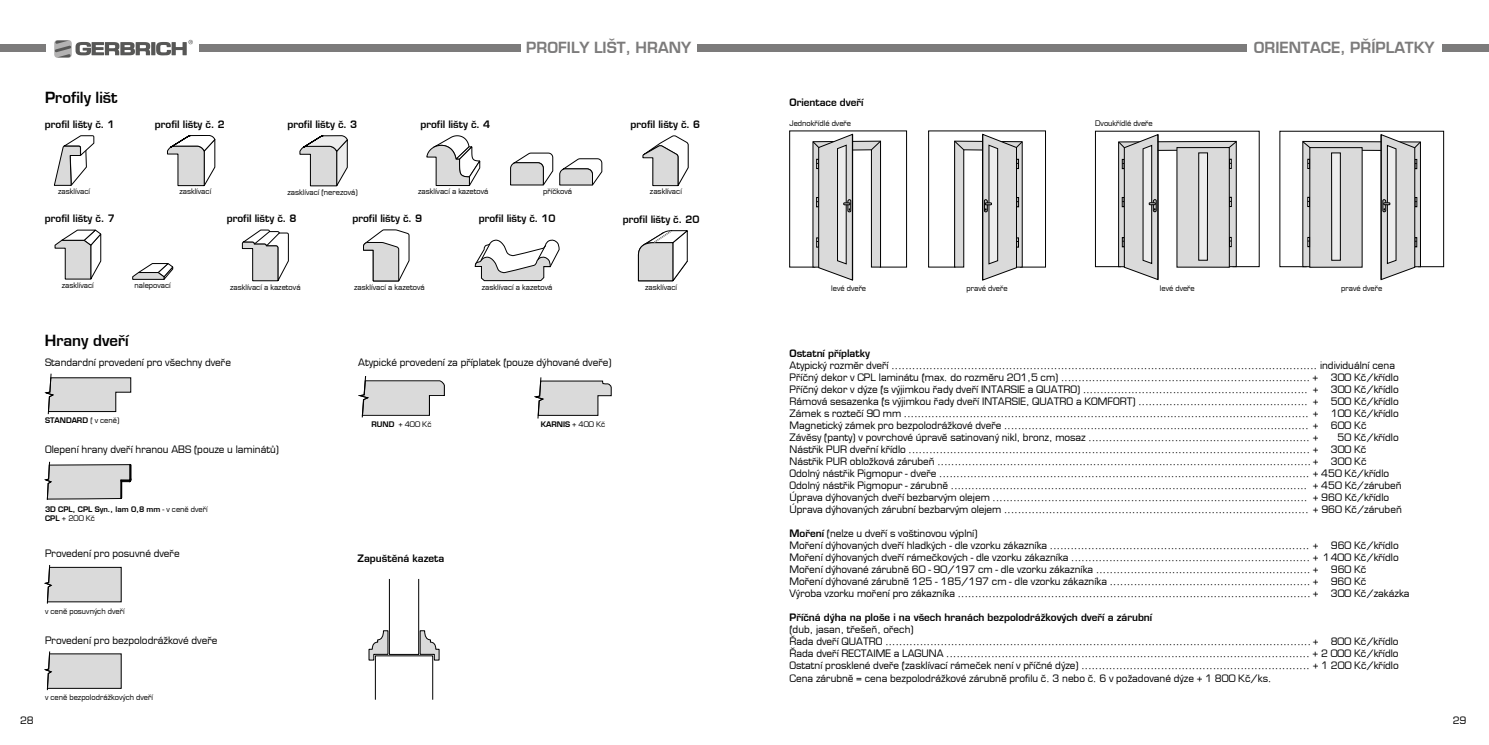
<style>
.page{position:relative;width:1489px;height:745px;background:#fff}
.page>*{position:absolute;margin:0;border:0;box-sizing:border-box;transform-origin:0 0}
.t1{font:700 15px "Euromode";color:#7c7b7b}
.t2{font:700 15px "Euromode";color:#000}
.t3{font:10px/12px "Euromode";color:#000}
.t4{font:700 10px "Euromode";color:#000}
.t5{font:7.5px "Euromode";color:#000}
.t6{font:700 7.5px/9px "Euromode";color:#000}
.s1{font-weight:400}
.s2{font-weight:700}
</style>
<div class="page">
<div style="left:0;top:45px;width:46px;height:7px;background:#7c7b7b"></div>
<div style="left:199px;top:45px;width:321px;height:7px;background:#7c7b7b"></div>
<div style="left:697px;top:45px;width:47px;height:7px;background:#7c7b7b"></div>
<div style="left:1441px;top:45px;width:47px;height:7px;background:#7c7b7b"></div>
<div style="left:744px;top:45px;width:502px;height:7px;background:#7c7b7b"></div>
<svg style="left:54px;top:40px;width:139px;height:18px"></svg>
<svg style="left:789px;top:131px;width:117px;height:149px"></svg>
<hr style="left:852px;top:134px;width:1px;height:146px;background:#000">
<svg style="left:928px;top:131px;width:117px;height:149px"></svg>
<hr style="left:982px;top:134px;width:1px;height:146px;background:#000">
<svg style="left:1095px;top:131px;width:164px;height:149px"></svg>
<hr style="left:1157px;top:134px;width:1px;height:145px;background:#000">
<svg style="left:1279px;top:131px;width:164px;height:149px"></svg>
<hr style="left:1380px;top:134px;width:1px;height:145px;background:#000">
<svg style="left:54px;top:135px;width:40px;height:51px"></svg>
<svg style="left:426px;top:135px;width:54px;height:51px"></svg>
<svg style="left:510px;top:152px;width:43px;height:34px"></svg>
<svg style="left:559px;top:158px;width:43px;height:28px"></svg>
<svg style="left:642px;top:135px;width:46px;height:51px"></svg>
<svg style="left:55px;top:229px;width:46px;height:50px"></svg>
<svg style="left:132px;top:263px;width:41px;height:17px"></svg>
<svg style="left:242px;top:229px;width:47px;height:52px"></svg>
<svg style="left:363px;top:229px;width:46px;height:52px"></svg>
<svg style="left:637px;top:230px;width:50px;height:51px"></svg>
<svg style="left:167px;top:135px;width:48px;height:51px"></svg>
<div style="left:375px;top:655px;width:58px;height:44px;border:1px solid #000"></div>
<svg style="left:368px;top:629px;width:21px;height:31px"></svg>
<svg style="left:419px;top:629px;width:21px;height:31px"></svg>
<div style="left:389px;top:578px;width:30px;height:76px;border:1px solid #000"></div>
<svg style="left:45px;top:373px;width:86px;height:41px"></svg>
<svg style="left:358px;top:376px;width:86px;height:41px"></svg>
<svg style="left:534px;top:377px;width:77px;height:41px"></svg>
<svg style="left:45px;top:565px;width:76px;height:38px;background:#cdcdcd"></svg>
<svg style="left:45px;top:651px;width:76px;height:39px;background:#cecece"></svg>
<svg style="left:45px;top:461px;width:86px;height:39px;background:#ccc"></svg>
<svg style="left:299px;top:135px;width:48px;height:51px"></svg>
<svg style="left:474px;top:239px;width:85px;height:42px"></svg>
<h1 class="t2" style="left:45px;top:88px;width:74px">Profily lišt</h1>
<p class="t4" style="left:45px;top:118px;width:71px">profil lišty č. 1</p>
<p class="t5" style="left:58px;top:187px;width:33px">zasklívací</p>
<p class="t4" style="left:45px;top:212px;width:71px">profil lišty č. 7</p>
<h1 class="t1" style="left:526px;top:38px;width:166px">PROFILY LIŠT, HRANY</h1>
<h1 class="t1" style="left:1253px;top:39px;width:182px">ORIENTACE, PŘÍPLATKY</h1>
<p class="t4" style="left:789px;top:96px;width:75px">Orientace dveří</p>
<p class="t4" style="left:155px;top:118px;width:71px">profil lišty č. 2</p>
<p class="t4" style="left:287px;top:118px;width:71px">profil lišty č. 3</p>
<p class="t4" style="left:420px;top:118px;width:71px">profil lišty č. 4</p>
<p class="t4" style="left:630px;top:118px;width:71px">profil lišty č. 6</p>
<p class="t5" style="left:789px;top:119px;width:63px">Jednokřídlé dveře</p>
<p class="t5" style="left:1095px;top:119px;width:59px">Dvoukřídlé dveře</p>
<p class="t5" style="left:179px;top:187px;width:33px">zasklívací</p>
<p class="t5" style="left:287px;top:187px;width:72px">zasklívací (nerezová)</p>
<p class="t5" style="left:418px;top:187px;width:72px">zasklívací a kazetová</p>
<p class="t5" style="left:543px;top:187px;width:30px">příčková</p>
<p class="t5" style="left:650px;top:187px;width:33px">zasklívací</p>
<p class="t4" style="left:227px;top:212px;width:71px">profil lišty č. 8</p>
<p class="t4" style="left:352px;top:212px;width:71px">profil lišty č. 9</p>
<p class="t4" style="left:479px;top:212px;width:78px">profil lišty č. 10</p>
<p class="t4" style="left:622px;top:213px;width:78px">profil lišty č. 20</p>
<p class="t5" style="left:62px;top:281px;width:33px">zasklívací</p>
<p class="t5" style="left:134px;top:281px;width:38px">nalepovací</p>
<h1 class="t2" style="left:45px;top:331px;width:85px">Hrany dveří</h1>
<p class="t5" style="left:230px;top:282px;width:72px">zasklívací a kazetová</p>
<p class="t5" style="left:354px;top:282px;width:72px">zasklívací a kazetová</p>
<p class="t5" style="left:482px;top:282px;width:72px">zasklívací a kazetová</p>
<p class="t3" style="left:45px;top:356px;width:187px">Standardní provedení pro všechny dveře</p>
<p class="t3" style="left:358px;top:356px;width:255px">Atypické provedení za příplatek (pouze dýhované dveře)</p>
<p class="t6" style="left:45px;top:415px;width:76px">STANDARD <span class="s1">( v ceně)</span></p>
<p class="t3" style="left:45px;top:443px;width:235px">Olepení hrany dveří hranou ABS (pouze u laminátů)</p>
<p class="t6" style="left:45px;top:504px;width:164px">3D CPL, CPL Syn., lam 0,8 mm <span class="s1">- v ceně dveří<br></span>CPL <span class="s1">+ 200 Kč</span></p>
<p class="t3" style="left:45px;top:547px;width:136px">Provedení pro posuvné dveře</p>
<p class="t5" style="left:45px;top:606px;width:81px">v ceně posuvných dveří</p>
<p class="t3" style="left:45px;top:633px;width:174px">Provedení pro bezpolodrážkové dveře</p>
<p class="t5" style="left:45px;top:692px;width:109px">v ceně bezpolodrážkových dveří</p>
<p class="t5" style="left:371px;top:419px;width:62px"><span class="s2">RUND</span> + 400 Kč</p>
<p class="t6" style="left:540px;top:419px;width:66px">KARNIS <span class="s1">+ 400 Kč</span></p>
<p class="t4" style="left:357px;top:552px;width:88px">Zapuštěná kazeta</p>
<p class="t5" style="left:645px;top:282px;width:33px">zasklívací</p>
<p class="t5" style="left:831px;top:284px;width:36px">levé dveře</p>
<p class="t5" style="left:966px;top:284px;width:42px">pravé dveře</p>
<p class="t5" style="left:1159px;top:284px;width:36px">levé dveře</p>
<p class="t5" style="left:1340px;top:284px;width:42px">pravé dveře</p>
<p class="t4" style="left:789px;top:347px;width:82px">Ostatní příplatky</p>
<p class="t3" style="left:789px;top:359px;width:610px">Atypický rozměr dveří ........................................................................................................................... individuální cena Příčný dekor v CPL laminátu (max. do rozměru 201,5 cm) ........................................................................ + 300 Kč/křídlo Příčný dekor v dýze (s výjimkou řady dveří INTARSIE a QUATRO) ................................................................. + 300 Kč/křídlo Rámová sesazenka (s výjimkou řady dveří INTARSIE, QUATRO a KOMFORT) ................................................. + 500 Kč/křídlo Zámek s roztečí 90 mm ..................................................................................................................... + 100 Kč/křídlo Magnetický zámek pro bezpolodrážkové dveře ........................................................................................ + 600 Kč Závěsy (panty) v povrchové úpravě satinovaný nikl, bronz, mosaz ................................................................ +</p>
<p class="t3" style="left:789px;top:431px;width:613px;text-indent:548px">50 Kč/křídlo Nástřik PUR dveřní křídlo .................................................................................................................... + 300 Kč Nástřik PUR obložková zárubeň ............................................................................................................ + 300 Kč<br>Odolný nástřik Pigmopur - dveře ........................................................................................................... + 450 Kč/křídlo Odolný nástřik Pigmopur - zárubně ....................................................................................................... + 450 Kč/zárubeň Úprava dýhovaných dveří bezbarvým olejem ........................................................................................... + 960 Kč/křídlo Úprava dýhovaných zárubní bezbarvým olejem ........................................................................................ + 960 Kč/zárubeň</p>
<p class="t3" style="left:789px;top:527px;width:621px"><span class="s2">Moření</span> (nelze u dveří s voštinovou výplní)<br>Moření dýhovaných dveří hladkých - dle vzorku zákazníka ........................................................................... + 960 Kč/křídlo Moření dýhovaných dveří rámečkových - dle vzorku zákazníka ..................................................................... + 1 400 Kč/křídlo Moření dýhované zárubně 60 - 90/197 cm - dle vzorku zákazníka .............................................................. + 960 Kč<br>Moření dýhované zárubně 125 - 185/197 cm - dle vzorku zákazníka .......................................................... + 960 Kč<br>Výroba vzorku moření pro zákazníka ...................................................................................................... + 300 Kč/zakázka</p>
<p class="t4" style="left:789px;top:611px;width:364px">Příčná dýha na ploše i na všech hranách bezpolodrážkových dveří a zárubní</p>
<p class="t3" style="left:789px;top:623px;width:610px">(dub, jasan, třešeň, ořech)<br>Řada dveří QUATRO ........................................................................................................................... + 800 Kč/křídlo Řada dveří RECTAIME a LAGUNA ......................................................................................................... + 2 000 Kč/křídlo Ostatní prosklené dveře (zasklívací rámeček není v příčné dýze) .................................................................. + 1 200 Kč/křídlo Cena zárubně = cena bezpolodrážkové zárubně profilu č. 3 nebo č. 6 v požadované dýze + 1 800 Kč/ks.</p>
<p class="t3" style="left:20px;top:714px;width:15px">28</p>
<p class="t3" style="left:1452px;top:714px;width:15px">29</p>
</div>
